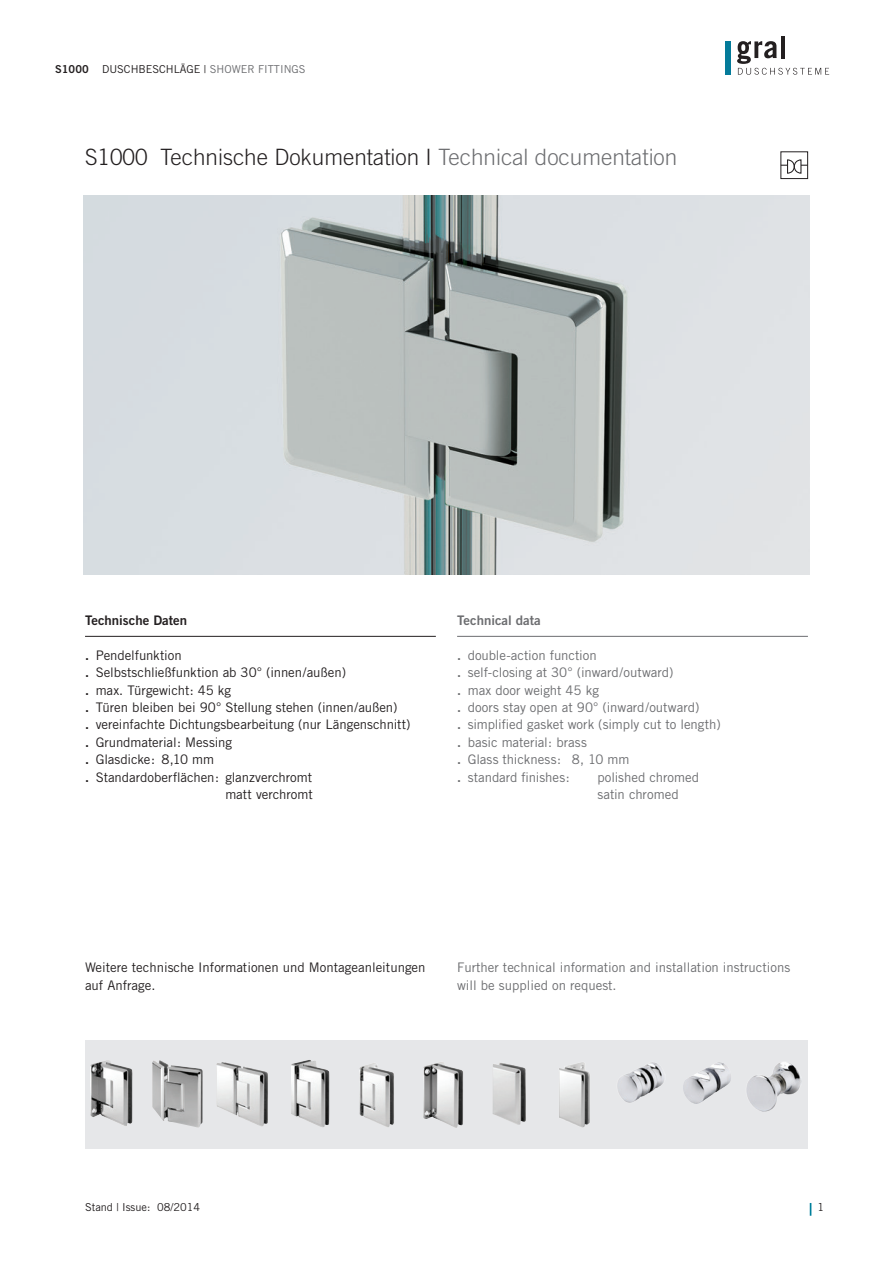
<style>
.page{position:relative;width:893px;height:1263px;background:#fff}
.page>*{position:absolute;margin:0;border:0;box-sizing:border-box;transform-origin:0 0}
.t1{font:300 22.5px "Trade Gothic";color:#231f20}
.t2{font:13.2px/17.4px "Trade Gothic";letter-spacing:-.005em;color:#231f20}
.t3{font:13.2px/17.4px "Trade Gothic";color:#6c6d70}
.t4{font:13.2px "Trade Gothic Bold Two";color:#231f20}
.t5{font:13.2px "Trade Gothic Bold Two";color:#6c6d70}
.t6{font:10.95px "Trade Gothic";color:#231f20}
.s1{font-family:"Trade Gothic Bold Two"}
.s2{color:#6c6d70}
</style>
<div class="page">
<div style="left:726px;top:41px;width:5px;height:34px;background:#047b9a"></div>
<hr style="left:781px;top:36px;width:4px;height:22px;background:#231f20">
<svg style="left:737px;top:41px;width:92px;height:34px"></svg>
<div style="left:85px;top:1040px;width:723px;height:109px;background:#e6e7e9"></div>
<hr style="left:457px;top:636px;width:351px;height:1px;background:#6c6d70">
<hr style="left:85px;top:636px;width:351px;height:1px;background:#231f20">
<div style="left:781px;top:152px;width:27px;height:27px;border:1px solid #231f20"></div>
<svg style="left:781px;top:159px;width:27px;height:15px"></svg>
<img style="left:83px;top:196px;width:727px;height:378px">
<svg style="left:810px;top:1203px;width:1px;height:13px"></svg>
<img style="left:90px;top:1060px;width:43px;height:66px">
<img style="left:152px;top:1060px;width:51px;height:67px">
<img style="left:216px;top:1062px;width:52px;height:65px">
<img style="left:291px;top:1060px;width:38px;height:67px">
<img style="left:359px;top:1063px;width:35px;height:64px">
<img style="left:423px;top:1062px;width:40px;height:66px">
<img style="left:493px;top:1063px;width:33px;height:62px">
<img style="left:559px;top:1062px;width:31px;height:66px">
<img style="left:618px;top:1062px;width:46px;height:41px">
<img style="left:683px;top:1062px;width:48px;height:42px">
<img style="left:747px;top:1062px;width:54px;height:50px">
<p class="t6" style="left:55px;top:62px;width:252px"><span class="s1">S1000</span> DUSCHBESCHLÄGE | <span class="s2">SHOWER FITTINGS</span></p>
<h1 class="t1" style="left:85px;top:143px;width:594px">S1000 Technische Dokumentation I <span class="s2">Technical documentation</span></h1>
<p class="t4" style="left:85px;top:612px;width:104px">Technische Daten</p>
<p class="t5" style="left:457px;top:612px;width:85px">Technical data</p>
<p class="t3" style="left:457px;top:646px;width:265px"><span class="s1">.</span> double-action function<br><span class="s1">.</span> self-closing at 30° (inward/outward)<br><span class="s1">.</span> max door weight 45 kg<br><span class="s1">.</span> doors stay open at 90° (inward/outward)<br><span class="s1">.</span> simplified gasket work (simply cut to length) <span class="s1">.</span> basic material: brass<br><span class="s1">.</span> Glass thickness: 8, 10 mm<br><span class="s1">.</span> standard finishes:</p>
<p class="t2" style="left:85px;top:646px;width:98px"><span class="s1">.</span> Pendelfunktion</p>
<p class="t2" style="left:85px;top:663px;width:263px"><span class="s1">.</span> Selbstschließfunktion ab 30° (innen/außen)</p>
<p class="t2" style="left:85px;top:681px;width:148px"><span class="s1">.</span> max. Türgewicht: 45 kg</p>
<p class="t2" style="left:85px;top:698px;width:314px"><span class="s1">.</span> Türen bleiben bei 90° Stellung stehen (innen/außen)</p>
<p class="t2" style="left:85px;top:716px;width:327px"><span class="s1">.</span> vereinfachte Dichtungsbearbeitung (nur Längenschnitt)</p>
<p class="t2" style="left:85px;top:733px;width:149px"><span class="s1">.</span> Grundmaterial: Messing</p>
<p class="t2" style="left:85px;top:750px;width:131px"><span class="s1">.</span> Glasdicke: 8,10 mm</p>
<p class="t2" style="left:85px;top:768px;width:229px"><span class="s1">.</span> Standardoberflächen: glanzverchromt</p>
<p class="t2" style="left:225px;top:785px;width:89px">matt verchromt</p>
<p class="t3" style="left:597px;top:768px;width:103px">polished chromed satin chromed</p>
<p class="t2" style="left:85px;top:959px;width:342px">Weitere technische Informationen und Montageanleitungen auf Anfrage.</p>
<p class="t3" style="left:457px;top:959px;width:335px">Further technical information and installation instructions will be supplied on request.</p>
<p class="t6" style="left:85px;top:1200px;width:117px">Stand | Issue: 08/2014</p>
<p class="t6" style="left:818px;top:1200px;width:8px">1</p>
</div>
